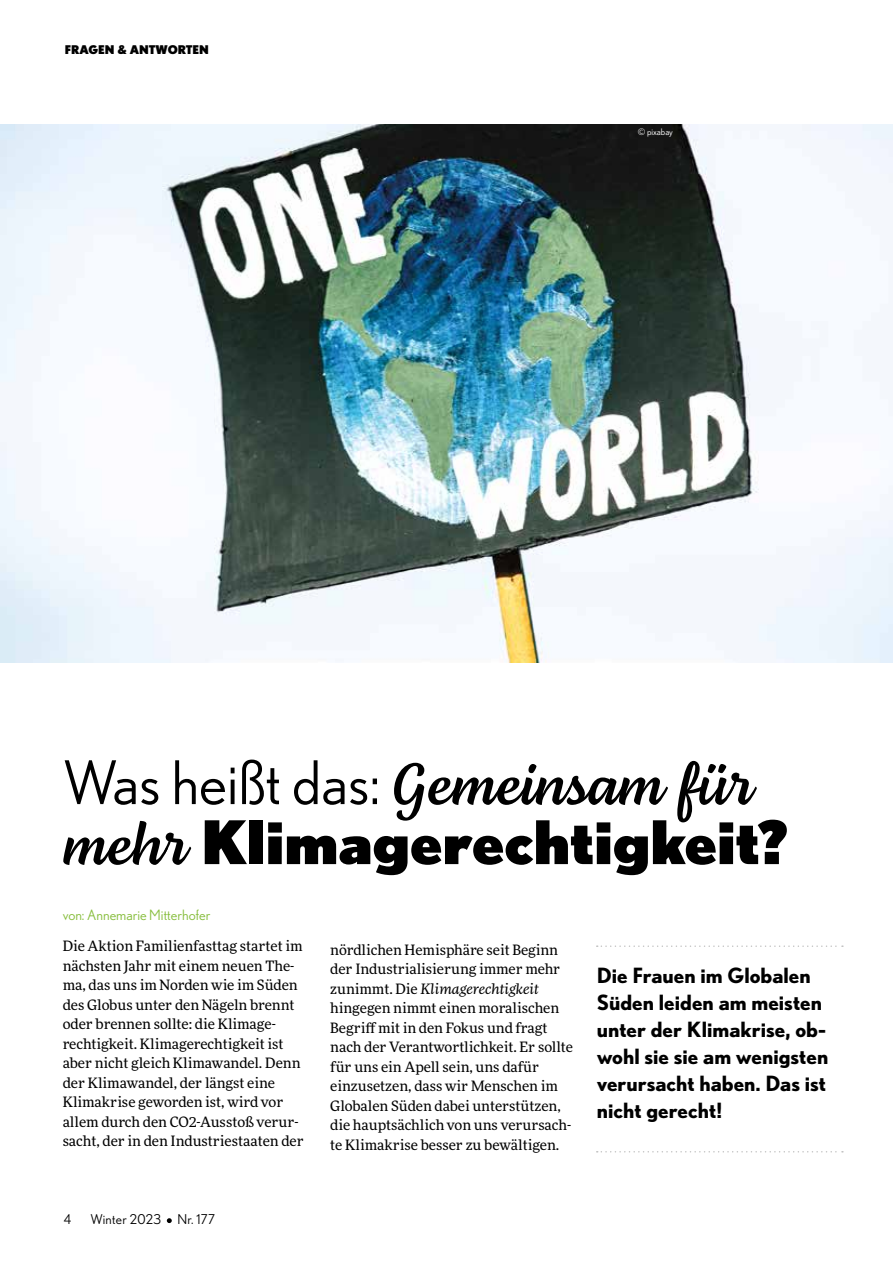
<style>
.page{position:relative;width:893px;height:1263px;background:#fff}
.page>*{position:absolute;margin:0;border:0;box-sizing:border-box;transform-origin:0 0}
.t1{font:900 60px/60px "Nobel";color:#000}
.t2{font:700 21px/27px "Nobel";color:#000}
.t3{font:14.25px/19.5px "More Pro";color:#000}
.t4{font:14.25px "Nobel";color:#86bd3b}
.t5{font:13.5px "Nobel";letter-spacing:.02em;color:#000}
.t6{font:900 12px "Nobel";color:#000}
.t7{font:9px "Nobel";color:#fff}
.s1{font-weight:400}
.s2{font-family:"Lemongrass Script";font-weight:400}
.s3{font-style:italic}
</style>
<div class="page">
<svg style="left:167px;top:1218px;width:5px;height:5px"></svg>
<img style="left:0;top:124px;width:893px;height:538px">
<svg style="left:597px;top:1151px;width:246px;height:1px"></svg>
<svg style="left:597px;top:945px;width:246px;height:2px"></svg>
<p class="t6" style="left:65px;top:42px;width:146px">FRAGEN &amp; ANTWORTEN</p>
<p class="t7" style="left:638px;top:127px;width:37px">© pixabay</p>
<h1 class="t1" style="left:63px;top:751px;width:726px"><span class="s1">Was heißt das:</span> <span class="s2">Gemeinsam für mehr</span> Klimagerechtigkeit?</h1>
<p class="t4" style="left:63px;top:906px;width:149px">von: Annemarie Mitterhofer</p>
<p class="t3" style="left:63px;top:936px;width:243px">Die Aktion Familienfasttag startet im nächsten Jahr mit einem neuen The&shy;ma, das uns im Norden wie im Süden des Globus unter den Nägeln brennt oder brennen sollte: die Klimage&shy;rechtigkeit. Klimagerechtigkeit ist aber nicht gleich Klimawandel. Denn der Klimawandel, der längst eine Klimakrise geworden ist, wird vor allem durch den CO2-Ausstoß verur&shy;sacht, der in den Industriestaaten der</p>
<p class="t5" style="left:64px;top:1211px;width:9px">4</p>
<p class="t5" style="left:91px;top:1211px;width:126px">Winter 2023 Nr. 177</p>
<p class="t3" style="left:330px;top:939px;width:244px">nördlichen Hemisphäre seit Beginn der Industrialisierung immer mehr zunimmt. Die <span class="s3">Klimagerechtigkeit </span>hingegen nimmt einen moralischen Begriff mit in den Fokus und fragt nach der Verantwortlichkeit. Er sollte für uns ein Apell sein, uns dafür einzusetzen, dass wir Menschen im Globalen Süden dabei unterstützen, die hauptsächlich von uns verursach&shy;te Klimakrise besser zu bewältigen.</p>
<h2 class="t2" style="left:597px;top:962px;width:233px">Die Frauen im Globalen<br>Süden leiden am meisten unter der Klimakrise, ob&shy;wohl sie sie am wenigsten verursacht haben. Das ist nicht gerecht!</h2>
</div>
